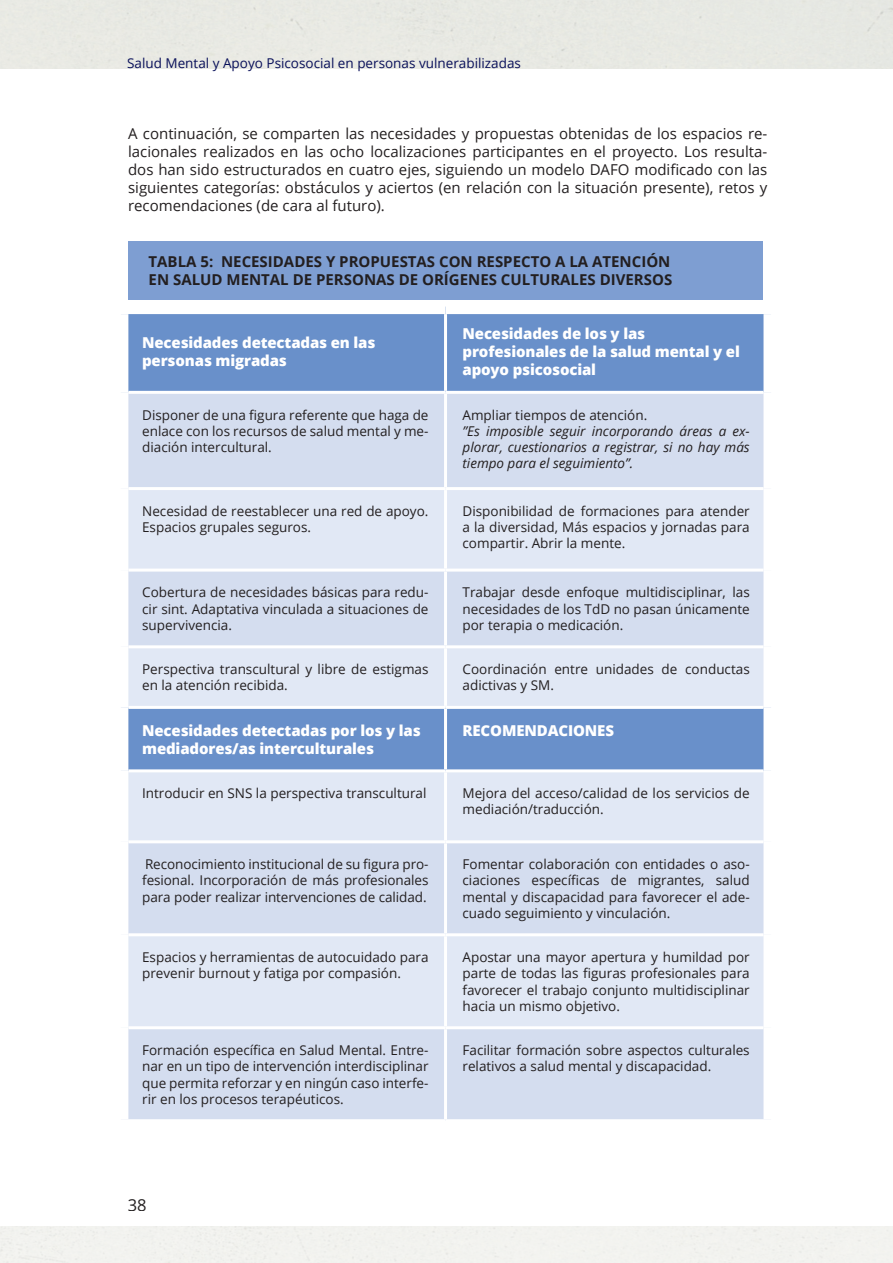
<style>
.page{position:relative;width:893px;height:1263px;background:#fff}
.page>*{position:absolute;margin:0;border:0;box-sizing:border-box;transform-origin:0 0}
.t1{font:16.5px "Open Sans";color:#231f20}
.PARRAFO{font:15px/18px "Open Sans";color:#231f20;text-align:justify}
.PARRAFO-2{font:800 15px/18px "Open Sans";letter-spacing:-.01em;color:#fff}
.PARRAFO_DESTACADO{font:700 15px/18px "Open Sans";color:#231f20}
.PARRAFO-3{font:13.5px/16.2px "Open Sans";color:#231f20;text-align:justify}
.PARRAFO-4{font:italic 13.5px/16.2px "Open Sans";color:#231f20;text-align:justify}
.t2{font:13.5px "Open Sans";color:#09105a}
</style>
<div class="page">
<div style="left:128px;top:307px;width:635px;height:85px;background:#6990ca"></div>
<div style="left:128px;top:392px;width:635px;height:728px;background:#d4ddef"></div>
<svg style="left:128px;top:489px;width:635px;height:539px;background:#cfdaee"></svg>
<hr style="left:444px;top:314px;width:3px;height:77px;background:#fff">
<hr style="left:444px;top:394px;width:3px;height:93px;background:#fff">
<hr style="left:128px;top:487px;width:317px;height:3px;background:#fff">
<hr style="left:446px;top:487px;width:317px;height:3px;background:#fff">
<hr style="left:444px;top:490px;width:3px;height:79px;background:#fff">
<hr style="left:128px;top:569px;width:317px;height:3px;background:#fff">
<hr style="left:446px;top:569px;width:317px;height:3px;background:#fff">
<hr style="left:444px;top:572px;width:3px;height:73px;background:#fff">
<hr style="left:128px;top:645px;width:317px;height:3px;background:#fff">
<hr style="left:446px;top:645px;width:317px;height:3px;background:#fff">
<hr style="left:444px;top:648px;width:3px;height:58px;background:#fff">
<hr style="left:128px;top:706px;width:317px;height:3px;background:#fff">
<hr style="left:446px;top:706px;width:317px;height:3px;background:#fff">
<hr style="left:444px;top:709px;width:3px;height:60px;background:#fff">
<hr style="left:128px;top:769px;width:317px;height:3px;background:#fff">
<hr style="left:446px;top:769px;width:317px;height:3px;background:#fff">
<hr style="left:444px;top:772px;width:3px;height:68px;background:#fff">
<hr style="left:128px;top:840px;width:317px;height:3px;background:#fff">
<hr style="left:446px;top:840px;width:317px;height:3px;background:#fff">
<hr style="left:444px;top:843px;width:3px;height:90px;background:#fff">
<hr style="left:128px;top:933px;width:317px;height:3px;background:#fff">
<hr style="left:446px;top:933px;width:317px;height:3px;background:#fff">
<hr style="left:444px;top:936px;width:3px;height:90px;background:#fff">
<hr style="left:128px;top:1026px;width:317px;height:3px;background:#fff">
<hr style="left:446px;top:1026px;width:317px;height:3px;background:#fff">
<hr style="left:444px;top:1029px;width:3px;height:90px;background:#fff">
<hr style="left:113px;top:1119px;width:332px;height:3px;background:#fff">
<hr style="left:446px;top:1119px;width:332px;height:3px;background:#fff">
<div style="left:113px;top:299px;width:332px;height:15px;background:#fff"></div>
<div style="left:446px;top:299px;width:332px;height:15px;background:#fff"></div>
<hr style="left:128px;top:391px;width:317px;height:3px;background:#fff">
<hr style="left:446px;top:391px;width:317px;height:3px;background:#fff">
<div style="left:128px;top:241px;width:635px;height:59px;background:#7e9ed2"></div>
<p class="t2" style="left:127px;top:54px;width:395px">Salud Mental y Apoyo Psicosocial en personas vulnerabilizadas</p>
<p class="PARRAFO" style="left:128px;top:124px;width:641px">A continuación, se comparten las necesidades y propuestas obtenidas de los espacios re&shy;lacionales realizados en las ocho localizaciones participantes en el proyecto. Los resulta&shy;dos han sido estructurados en cuatro ejes, siguiendo un modelo DAFO modificado con las siguientes categorías: obstáculos y aciertos (en relación con la situación presente), retos y recomendaciones (de cara al futuro).</p>
<p class="PARRAFO_DESTACADO" style="left:149px;top:253px;width:525px">TABLA 5: NECESIDADES Y PROPUESTAS CON RESPECTO A LA ATENCIÓN<br>EN SALUD MENTAL DE PERSONAS DE ORÍGENES CULTURALES DIVERSOS</p>
<p class="PARRAFO-2" style="left:142px;top:333px;width:235px">Necesidades detectadas en las personas migradas</p>
<p class="PARRAFO-2" style="left:463px;top:324px;width:279px">Necesidades de los y las profesionales de la salud mental y el apoyo psicosocial</p>
<p class="PARRAFO-3" style="left:142px;top:406px;width:288px">Disponer de una figura referente que haga de enlace con los recursos de salud mental y me&shy;diación intercultural.</p>
<p class="PARRAFO-3" style="left:463px;top:406px;width:186px">Ampliar tiempos de atención.</p>
<p class="PARRAFO-4" style="left:463px;top:422px;width:289px">”Es imposible seguir incorporando áreas a ex&shy;plorar, cuestionarios a registrar, si no hay más tiempo para el seguimiento”.</p>
<p class="PARRAFO-3" style="left:142px;top:503px;width:288px">Necesidad de reestablecer una red de apoyo.<br>Espacios grupales seguros.</p>
<p class="PARRAFO-3" style="left:463px;top:503px;width:289px">Disponibilidad de formaciones para atender a la diversidad, Más espacios y jornadas para compartir. Abrir la mente.</p>
<p class="PARRAFO-3" style="left:142px;top:584px;width:288px">Cobertura de necesidades básicas para redu&shy;cir sint. Adaptativa vinculada a situaciones de supervivencia.</p>
<p class="PARRAFO-3" style="left:463px;top:584px;width:289px">Trabajar desde enfoque multidisciplinar, las necesidades de los TdD no pasan únicamente por terapia o medicación.</p>
<p class="PARRAFO-3" style="left:142px;top:661px;width:288px">Perspectiva transcultural y libre de estigmas en la atención recibida.</p>
<p class="PARRAFO-3" style="left:463px;top:661px;width:289px">Coordinación entre unidades de conductas adictivas y SM.</p>
<p class="PARRAFO-2" style="left:142px;top:721px;width:280px">Necesidades detectadas por los y las mediadores/as interculturales</p>
<p class="PARRAFO-2" style="left:463px;top:721px;width:153px">RECOMENDACIONES</p>
<p class="PARRAFO-3" style="left:142px;top:785px;width:286px">Introducir en SNS la perspectiva transcultural</p>
<p class="PARRAFO-3" style="left:463px;top:785px;width:289px">Mejora del acceso/calidad de los servicios de mediación/traducción.</p>
<p class="PARRAFO-3" style="left:142px;top:856px;width:288px">Reconocimiento institucional de su figura pro&shy;fesional. Incorporación de más profesionales para poder realizar intervenciones de calidad.</p>
<p class="PARRAFO-3" style="left:463px;top:856px;width:289px">Fomentar colaboración con entidades o aso&shy;ciaciones específicas de migrantes, salud mental y discapacidad para favorecer el ade&shy;cuado seguimiento y vinculación.</p>
<p class="PARRAFO-3" style="left:142px;top:949px;width:288px">Espacios y herramientas de autocuidado para prevenir burnout y fatiga por compasión.</p>
<p class="PARRAFO-3" style="left:463px;top:949px;width:289px">Apostar una mayor apertura y humildad por parte de todas las figuras profesionales para favorecer el trabajo conjunto multidisciplinar hacia un mismo objetivo.</p>
<p class="PARRAFO-3" style="left:142px;top:1042px;width:288px">Formación específica en Salud Mental. Entre&shy;nar en un tipo de intervención interdisciplinar que permita reforzar y en ningún caso interfe&shy;rir en los procesos terapéuticos.</p>
<p class="PARRAFO-3" style="left:463px;top:1042px;width:289px">Facilitar formación sobre aspectos culturales relativos a salud mental y discapacidad.</p>
<p class="t1" style="left:128px;top:1193px;width:20px">38</p>
</div>
